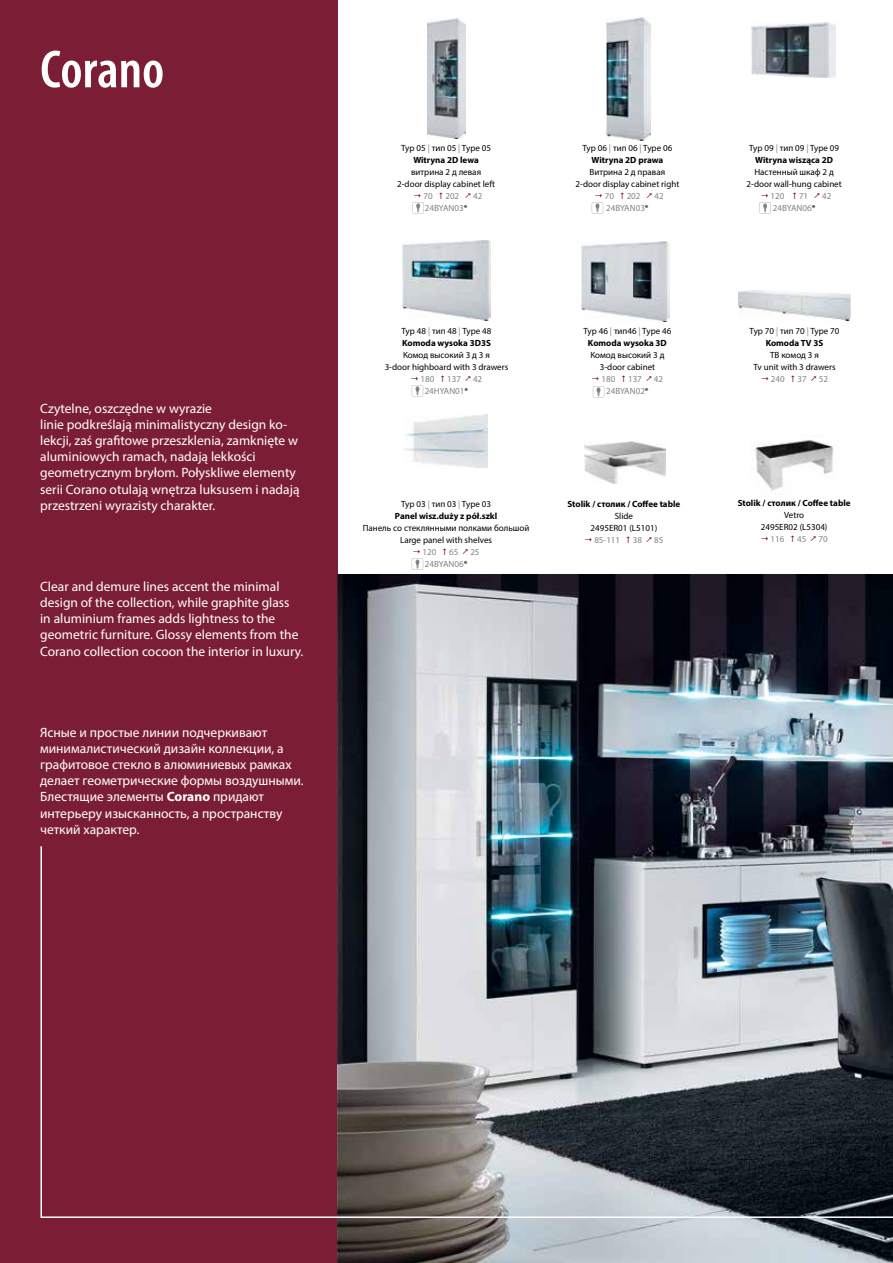
<style>
.page{position:relative;width:893px;height:1263px;background:#fff}
.page>*{position:absolute;margin:0;border:0;box-sizing:border-box;transform-origin:0 0}
.t1{font:600 condensed 54px "Myriad Pro";color:#fff}
.t2{font:13.5px/16.2px "Myriad Pro";color:#fff}
.t3{font:9px/12px "Myriad Pro";color:#000;text-align:center}
.t4{font:9px "Myriad Pro";color:#808285}
.t5{font:700 9px/12px "Myriad Pro";color:#000;text-align:center}
.s1{font-weight:700}
.s2{color:#808285}
.s3{color:#000}
.s4{font-weight:400}
.s5{font-weight:400;color:#808285}
</style>
<div class="page">
<div style="left:0;top:0;width:337px;height:1263px;background:#7b1e35"></div>
<img style="left:337px;top:575px;width:556px;height:688px">
<img style="left:427px;top:18px;width:39px;height:121px">
<img style="left:606px;top:17px;width:45px;height:124px">
<img style="left:751px;top:22px;width:84px;height:55px">
<img style="left:403px;top:240px;width:87px;height:81px">
<img style="left:581px;top:241px;width:88px;height:81px">
<img style="left:738px;top:290px;width:112px;height:31px">
<img style="left:404px;top:415px;width:84px;height:53px">
<img style="left:585px;top:442px;width:81px;height:42px">
<svg style="left:593px;top:386px;width:11px;height:11px"></svg>
<img style="left:753px;top:440px;width:81px;height:51px">
<svg style="left:40px;top:845px;width:853px;height:374px"></svg>
<svg style="left:412px;top:202px;width:12px;height:11px"></svg>
<svg style="left:592px;top:202px;width:11px;height:11px"></svg>
<svg style="left:759px;top:202px;width:12px;height:11px"></svg>
<svg style="left:411px;top:385px;width:12px;height:11px"></svg>
<svg style="left:412px;top:558px;width:11px;height:12px"></svg>
<h1 class="t1" style="left:40px;top:40px;width:126px">Corano</h1>
<p class="t2" style="left:40px;top:400px;width:261px">Czytelne, oszczędne w wyrazie<br>linie podkreślają minimalistyczny design ko&shy;lekcji, zaś grafitowe przeszklenia, zamknięte w aluminiowych ramach, nadają lekkości geometrycznym bryłom. Połyskliwe elementy serii Corano otulają wnętrza luksusem i nadają przestrzeni wyrazisty charakter.</p>
<p class="t2" style="left:40px;top:578px;width:265px">Clear and demure lines accent the minimal design of the collection, while graphite glass in aluminium frames adds lightness to the geometric furniture. Glossy elements from the Corano collection cocoon the interior in luxury.</p>
<p class="t2" style="left:40px;top:724px;width:265px">Ясные и простые линии подчеркивают минималистический дизайн коллекции, а графитовое стекло в алюминиевых рамках делает геометрические формы воздушными.<br>Блестящие элементы <span class="s1">Corano</span> придают интерьеру изысканность, а пространству четкий характер.</p>
<p class="t3" style="left:401px;top:142px;width:91px">Typ 05 <span class="s2">|</span> тип 05 <span class="s2">|</span> Type 05<br><span class="s1">Witryna 2D lewa</span></p>
<p class="t3" style="left:397px;top:166px;width:100px">витрина 2 д левая<br>2-door display cabinet left</p>
<p class="t4" style="left:424px;top:190px;width:11px">70</p>
<p class="t4" style="left:445px;top:190px;width:15px">202</p>
<p class="t4" style="left:473px;top:190px;width:11px">42</p>
<p class="t4" style="left:425px;top:202px;width:44px">24BYAN03<span class="s3">*</span></p>
<p class="t3" style="left:582px;top:142px;width:91px">Typ 06 <span class="s2">|</span> тип 06 <span class="s2">|</span> Type 06<br><span class="s1">Witryna 2D prawa</span></p>
<p class="t3" style="left:575px;top:166px;width:105px">Витрина 2 д правая<br>2-door display cabinet right</p>
<p class="t4" style="left:605px;top:190px;width:11px">70</p>
<p class="t4" style="left:627px;top:190px;width:15px">202</p>
<p class="t4" style="left:654px;top:190px;width:11px">42</p>
<p class="t4" style="left:606px;top:202px;width:44px">24BYAN03<span class="s3">*</span></p>
<p class="t3" style="left:401px;top:325px;width:91px;text-align:left">Typ 48 <span class="s2">|</span> тип 48 <span class="s2">|</span> Type 48<br><span class="s1">Komoda wysoka 3D3S</span></p>
<p class="t3" style="left:385px;top:349px;width:125px">Комод высокий 3 д 3 я<br>3-door highboard with 3 drawers</p>
<p class="t4" style="left:421px;top:373px;width:15px">180</p>
<p class="t4" style="left:447px;top:373px;width:15px">137</p>
<p class="t4" style="left:473px;top:373px;width:11px">42</p>
<p class="t4" style="left:425px;top:385px;width:45px">24HYAN01<span class="s3">*</span></p>
<p class="t3" style="left:583px;top:325px;width:90px">Typ 46 <span class="s2">|</span> тип46 <span class="s2">|</span> Type 46<br><span class="s1">Komoda wysoka 3D</span></p>
<p class="t3" style="left:590px;top:349px;width:75px">Комод высокий 3 д<br>3-door cabinet</p>
<p class="t4" style="left:602px;top:373px;width:15px">180</p>
<p class="t4" style="left:628px;top:373px;width:15px">137</p>
<p class="t4" style="left:654px;top:373px;width:11px">42</p>
<p class="t4" style="left:606px;top:385px;width:44px">24BYAN02<span class="s3">*</span></p>
<p class="t5" style="left:395px;top:498px;width:104px"><span class="s4">Typ 03</span> <span class="s5">|</span> <span class="s4">тип 03</span> <span class="s5">|</span> <span class="s4">Type 03<br></span>Panel wisz.duży z pół.szkl</p>
<p class="t3" style="left:363px;top:522px;width:168px">Панель со стеклянными полками большой<br>Large panel with shelves</p>
<p class="t4" style="left:423px;top:546px;width:15px">120</p>
<p class="t4" style="left:449px;top:546px;width:11px">65</p>
<p class="t4" style="left:470px;top:546px;width:11px">25</p>
<p class="t4" style="left:425px;top:558px;width:44px">24BYAN06<span class="s3">*</span></p>
<p class="t5" style="left:567px;top:497px;width:114px">Stolik / столик / Coffee table</p>
<p class="t3" style="left:590px;top:510px;width:68px">Slide<br>2495ER01 (L5101)</p>
<p class="t4" style="left:594px;top:534px;width:27px">85-111</p>
<p class="t4" style="left:633px;top:534px;width:11px">38</p>
<p class="t4" style="left:654px;top:534px;width:11px">85</p>
<p class="t3" style="left:749px;top:142px;width:91px">Typ 09 <span class="s2">|</span> тип 09 <span class="s2">|</span> Type 09<br><span class="s1">Witryna wisząca 2D</span></p>
<p class="t3" style="left:746px;top:166px;width:97px">Настенный шкаф 2 д<br>2-door wall-hung cabinet</p>
<p class="t4" style="left:771px;top:190px;width:15px">120</p>
<p class="t4" style="left:799px;top:190px;width:11px">71</p>
<p class="t4" style="left:822px;top:190px;width:11px">42</p>
<p class="t4" style="left:773px;top:202px;width:44px">24BYAN06<span class="s3">*</span></p>
<p class="t3" style="left:749px;top:325px;width:91px">Typ 70 <span class="s2">|</span> тип 70 <span class="s2">|</span> Type 70<br><span class="s1">Komoda TV 3S</span></p>
<p class="t3" style="left:753px;top:349px;width:84px">ТВ комод 3 я<br>Tv unit with 3 drawers</p>
<p class="t4" style="left:771px;top:373px;width:15px">240</p>
<p class="t4" style="left:797px;top:373px;width:11px">37</p>
<p class="t4" style="left:819px;top:373px;width:11px">52</p>
<p class="t5" style="left:738px;top:497px;width:114px">Stolik / столик / Coffee table</p>
<p class="t3" style="left:761px;top:509px;width:68px">Vetro<br>2495ER02 (L5304)</p>
<p class="t4" style="left:771px;top:534px;width:15px">116</p>
<p class="t4" style="left:797px;top:534px;width:11px">45</p>
<p class="t4" style="left:818px;top:534px;width:11px">70</p>
</div>
